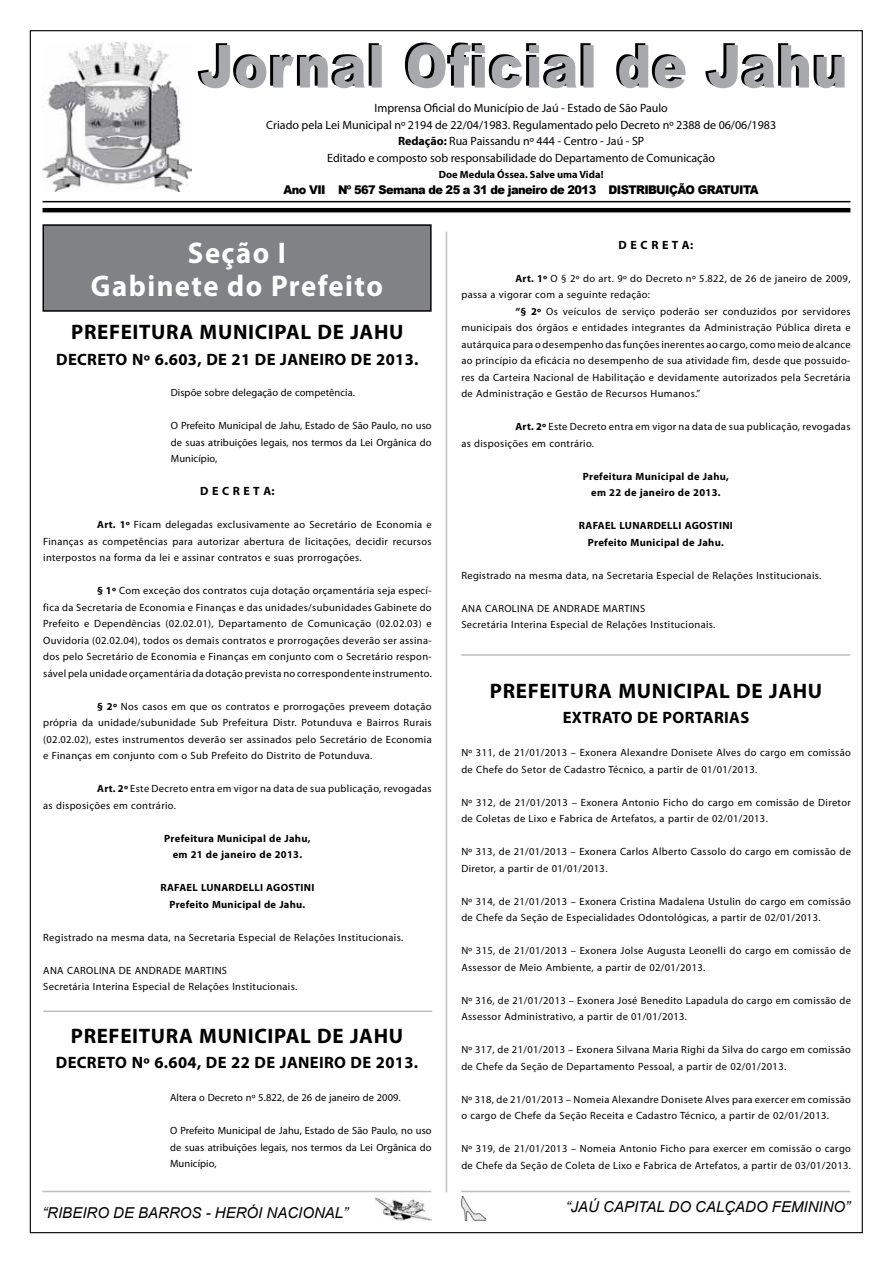
<style>
.page{position:relative;width:893px;height:1263px;background:#fff}
.page>*{position:absolute;margin:0;border:0;box-sizing:border-box;transform-origin:0 0}
.t1{font:700 30px/33px "Myriad Pro";letter-spacing:.05em;color:#fff;text-align:center;scale:.96 1}
.t2{font:700 21px "Myriad Pro";letter-spacing:.03em;color:#000}
.t3{font:700 16.5px "Myriad Pro";letter-spacing:.02em;color:#000}
.t4{font:italic 15px "Arial";color:#000}
.t5{font:12px/16.5px "Myriad Pro";color:#000;text-align:center}
.t6{font:900 12px "Arial";letter-spacing:-.05em;color:#000;scale:.95 1}
.t7{font:700 12px "Myriad Pro";color:#000}
.t8{font:10.5px/16.5px "Myriad Pro";letter-spacing:.03em;color:#000}
.t9{font:700 10.5px/16.5px "Myriad Pro";letter-spacing:.03em;color:#000;text-align:center}
.t10{font:10.5px "Myriad Pro";letter-spacing:.005em;color:#000}
.t11{font:700 10.5px "Myriad Pro";color:#000}
.s1{font-weight:700}
</style>
<div class="page">
<img style="left:43px;top:43px;width:149px;height:149px">
<hr style="left:43px;top:201px;width:807px;height:1px;background:#000">
<hr style="left:43px;top:208px;width:807px;height:4px;background:#000">
<img style="left:461px;top:1196px;width:25px;height:25px">
<hr style="left:461px;top:1191px;width:389px;height:1px;background:#bcbec0">
<img style="left:375px;top:1192px;width:56px;height:29px">
<hr style="left:42px;top:1191px;width:389px;height:1px;background:#bcbec0">
<hr style="left:446px;top:232px;width:1px;height:960px;background:#bcbec0">
<svg style="left:198px;top:43px;width:647px;height:45px"></svg>
<div style="left:43px;top:225px;width:388px;height:86px;background:#808285"></div>
<div style="left:43px;top:224px;width:389px;height:88px;border:1px solid #000"></div>
<hr style="left:43px;top:1010px;width:389px;height:2px;background:#bcbec0">
<hr style="left:461px;top:654px;width:389px;height:2px;background:#bcbec0">
<p class="t5" style="left:266px;top:100px;width:511px">Imprensa Oficial do Município de Jaú - Estado de São Paulo<br>Criado pela Lei Municipal nº 2194 de 22/04/1983. Regulamentado pelo Decreto nº 2388 de 06/06/1983<br><span class="s1">Redação:</span> Rua Paissandu nº 444 - Centro - Jaú - SP<br>Editado e composto sob responsabilidade do Departamento de Comunicação</p>
<p class="t6" style="left:283px;top:181px;width:502px">Ano VII Nº 567 Semana de 25 a 31 de janeiro de 2013 DISTRIBUIÇÃO GRATUITA</p>
<p class="t11" style="left:439px;top:168px;width:166px">Doe Medula Óssea. Salve uma Vida!</p>
<h1 class="t1" style="left:91px;top:235px;width:306px">Seção I<br>Gabinete do Prefeito</h1>
<h2 class="t2" style="left:71px;top:318px;width:334px">PREFEITURA MUNICIPAL DE JAHU</h2>
<h3 class="t3" style="left:56px;top:348px;width:364px">DECRETO Nº 6.603, DE 21 DE JANEIRO DE 2013.</h3>
<p class="t10" style="left:171px;top:386px;width:186px">Dispõe sobre delegação de competência.</p>
<p class="t8" style="left:171px;top:417px;width:262px;text-align:justify">O Prefeito Municipal de Jahu, Estado de São Paulo, no uso de suas atribuições legais, nos termos da Lei Orgânica do Município,</p>
<p class="t7" style="left:200px;top:483px;width:76px">D E C R E T A:</p>
<p class="t8" style="left:43px;top:516px;width:390px;text-align:justify;text-indent:54px"><span class="s1">Art. 1º</span> Ficam delegadas exclusivamente ao Secretário de Economia e Finanças as competências para autorizar abertura de licitações, decidir recursos interpostos na forma da lei e assinar contratos e suas prorrogações.</p>
<p class="t8" style="left:43px;top:582px;width:390px;text-align:justify;text-indent:54px"><span class="s1">§ 1º</span> Com exceção dos contratos cuja dotação orçamentária seja especí&shy;fica da Secretaria de Economia e Finanças e das unidades/subunidades Gabinete do Prefeito e Dependências (02.02.01), Departamento de Comunicação (02.02.03) e Ouvidoria (02.02.04), todos os demais contratos e prorrogações deverão ser assina&shy;dos pelo Secretário de Economia e Finanças em conjunto com o Secretário respon&shy;sável pela unidade orçamentária da dotação prevista no correspondente instrumento.</p>
<p class="t8" style="left:43px;top:698px;width:390px;text-align:justify;text-indent:54px"><span class="s1">§ 2º</span> Nos casos em que os contratos e prorrogações preveem dotação própria da unidade/subunidade Sub Prefeitura Distr. Potunduva e Bairros Rurais (02.02.02), estes instrumentos deverão ser assinados pelo Secretário de Economia e Finanças em conjunto com o Sub Prefeito do Distrito de Potunduva.</p>
<p class="t8" style="left:43px;top:780px;width:390px;text-indent:54px"><span class="s1">Art. 2º</span> Este Decreto entra em vigor na data de sua publicação, revogadas as disposições em contrário.</p>
<p class="t9" style="left:164px;top:829px;width:148px">Prefeitura Municipal de Jahu, em 21 de janeiro de 2013.</p>
<p class="t9" style="left:160px;top:879px;width:156px">RAFAEL LUNARDELLI AGOSTINI<br>Prefeito Municipal de Jahu.</p>
<p class="t8" style="left:43px;top:929px;width:361px">Registrado na mesma data, na Secretaria Especial de Relações Institucionais.</p>
<p class="t8" style="left:43px;top:962px;width:256px">ANA CAROLINA DE ANDRADE MARTINS<br>Secretária Interina Especial de Relações Institucionais.</p>
<h2 class="t2" style="left:71px;top:1022px;width:334px">PREFEITURA MUNICIPAL DE JAHU</h2>
<h3 class="t3" style="left:56px;top:1052px;width:364px">DECRETO Nº 6.604, DE 22 DE JANEIRO DE 2013.</h3>
<p class="t10" style="left:170px;top:1091px;width:232px">Altera o Decreto nº 5.822, de 26 de janeiro de 2009.</p>
<p class="t8" style="left:170px;top:1122px;width:263px;text-align:justify">O Prefeito Municipal de Jahu, Estado de São Paulo, no uso de suas atribuições legais, nos termos da Lei Orgânica do Município,</p>
<p class="t7" style="left:619px;top:237px;width:76px">D E C R E T A:</p>
<p class="t8" style="left:515px;top:270px;width:337px"><span class="s1">Art. 1º</span> O § 2º do art. 9º do Decreto nº 5.822, de 26 de janeiro de 2009,</p>
<p class="t8" style="left:461px;top:286px;width:190px">passa a vigorar com a seguinte redação:</p>
<p class="t8" style="left:515px;top:303px;width:337px"><span class="s1">“§ 2º</span> Os veículos de serviço poderão ser conduzidos por servidores</p>
<p class="t8" style="left:461px;top:319px;width:391px">municipais dos órgãos e entidades integrantes da Administração Pública direta e</p>
<p class="t8" style="left:461px;top:336px;width:391px">autárquica para o desempenho das funções inerentes ao cargo, como meio de alcance</p>
<p class="t8" style="left:461px;top:352px;width:391px">ao princípio da eficácia no desempenho de sua atividade fim, desde que possuido-</p>
<p class="t8" style="left:461px;top:369px;width:391px">res da Carteira Nacional de Habilitação e devidamente autorizados pela Secretária</p>
<p class="t8" style="left:461px;top:385px;width:240px">de Administração e Gestão de Recursos Humanos.”</p>
<p class="t8" style="left:461px;top:418px;width:391px;text-indent:54px"><span class="s1">Art. 2º</span> Este Decreto entra em vigor na data de sua publicação, revogadas as disposições em contrário.</p>
<p class="t9" style="left:583px;top:468px;width:148px">Prefeitura Municipal de Jahu, em 22 de janeiro de 2013.</p>
<p class="t9" style="left:579px;top:517px;width:156px">RAFAEL LUNARDELLI AGOSTINI<br>Prefeito Municipal de Jahu.</p>
<p class="t8" style="left:461px;top:567px;width:361px">Registrado na mesma data, na Secretaria Especial de Relações Institucionais.</p>
<p class="t8" style="left:461px;top:600px;width:256px">ANA CAROLINA DE ANDRADE MARTINS<br>Secretária Interina Especial de Relações Institucionais.</p>
<h2 class="t2" style="left:490px;top:677px;width:334px">PREFEITURA MUNICIPAL DE JAHU</h2>
<h3 class="t3" style="left:563px;top:707px;width:188px">EXTRATO DE PORTARIAS</h3>
<p class="t8" style="left:461px;top:744px;width:391px">Nº 311, de 21/01/2013 – Exonera Alexandre Donisete Alves do cargo em comissão de Chefe do Setor de Cadastro Técnico, a partir de 01/01/2013.</p>
<p class="t8" style="left:461px;top:794px;width:391px">Nº 312, de 21/01/2013 – Exonera Antonio Ficho do cargo em comissão de Diretor de Coletas de Lixo e Fabrica de Artefatos, a partir de 02/01/2013.</p>
<p class="t8" style="left:461px;top:843px;width:391px">Nº 313, de 21/01/2013 – Exonera Carlos Alberto Cassolo do cargo em comissão de<br>Diretor, a partir de 01/01/2013.</p>
<p class="t8" style="left:461px;top:893px;width:391px">Nº 314, de 21/01/2013 – Exonera Cristina Madalena Ustulin do cargo em comissão de Chefe da Seção de Especialidades Odontológicas, a partir de 02/01/2013.</p>
<p class="t8" style="left:461px;top:942px;width:391px">Nº 315, de 21/01/2013 – Exonera Jolse Augusta Leonelli do cargo em comissão de<br>Assessor de Meio Ambiente, a partir de 02/01/2013.</p>
<p class="t8" style="left:461px;top:992px;width:391px">Nº 316, de 21/01/2013 – Exonera José Benedito Lapadula do cargo em comissão de<br>Assessor Administrativo, a partir de 01/01/2013.</p>
<p class="t8" style="left:461px;top:1041px;width:391px">Nº 317, de 21/01/2013 – Exonera Silvana Maria Righi da Silva do cargo em comissão de Chefe da Seção de Departamento Pessoal, a partir de 02/01/2013.</p>
<p class="t8" style="left:461px;top:1091px;width:391px">Nº 318, de 21/01/2013 – Nomeia Alexandre Donisete Alves para exercer em comissão o cargo de Chefe da Seção Receita e Cadastro Técnico, a partir de 02/01/2013.</p>
<p class="t8" style="left:461px;top:1140px;width:391px">Nº 319, de 21/01/2013 – Nomeia Antonio Ficho para exercer em comissão o cargo de Chefe da Seção de Coleta de Lixo e Fabrica de Artefatos, a partir de 03/01/2013.</p>
<h3 class="t4" style="left:42px;top:1203px;width:307px">“RIBEIRO DE BARROS - HERÓI NACIONAL”</h3>
<h3 class="t4" style="left:566px;top:1197px;width:286px">“JAÚ CAPITAL DO CALÇADO FEMININO”</h3>
</div>
